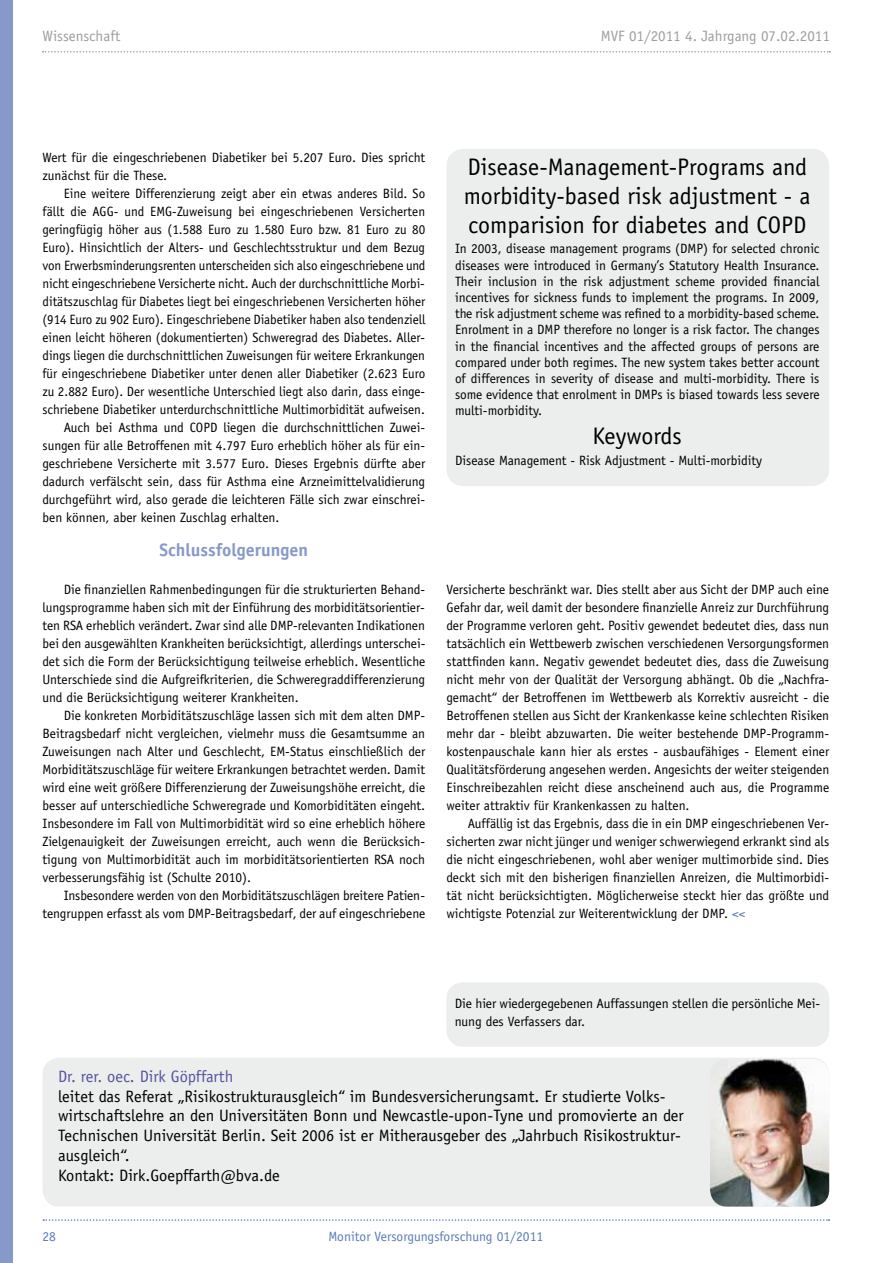
<style>
.page{position:relative;width:893px;height:1263px;background:#fff}
.page>*{position:absolute;margin:0;border:0;box-sizing:border-box;transform-origin:0 0}
.t1{font:24px/28.8px "Officina Sans";color:#000}
.t2{font:700 18px "Officina Sans";color:#8799c9}
.t3{font:16.5px/19.8px "Officina Sans";color:#000}
.t4{font:16.5px "Officina Sans";color:#56549c}
.t5{font:15px "Officina Sans";color:#9c9e9f}
.t6{font:13.5px/18px "Officina Sans";color:#000;text-align:justify}
.t7{font:13.5px "Officina Sans";color:#5a7ab7}
.s1{color:#5a7ab7}
</style>
<div class="page">
<svg style="left:43px;top:51px;width:787px;height:2px"></svg>
<svg style="left:43px;top:1219px;width:786px;height:2px"></svg>
<div style="left:0;top:0;width:13px;height:1263px;background:#8799c9"></div>
<div style="left:43px;top:1058px;width:786px;height:148px;background:#eceded;border-radius:17px"></div>
<div style="left:446px;top:149px;width:383px;height:337px;background:#eceded;border-radius:17px"></div>
<div style="left:446px;top:982px;width:383px;height:65px;background:#eceded;border-radius:17px"></div>
<img style="left:710px;top:1059px;width:119px;height:147px">
<p class="t5" style="left:43px;top:27px;width:79px">Wissenschaft</p>
<p class="t5" style="left:601px;top:27px;width:231px">MVF 01/2011 4. Jahrgang 07.02.2011</p>
<p class="t6" style="left:43px;top:148px;width:384px">Wert für die eingeschriebenen Diabetiker bei 5.207 Euro. Dies spricht zunächst für die These.</p>
<p class="t6" style="left:64px;top:184px;width:363px">Eine weitere Differenzierung zeigt aber ein etwas anderes Bild. So</p>
<p class="t6" style="left:43px;top:202px;width:384px">fällt die AGG- und EMG-Zuweisung bei eingeschriebenen Versicherten</p>
<p class="t6" style="left:43px;top:220px;width:384px">geringfügig höher aus (1.588 Euro zu 1.580 Euro bzw. 81 Euro zu 80</p>
<p class="t6" style="left:43px;top:238px;width:384px">Euro). Hinsichtlich der Alters- und Geschlechtsstruktur und dem Bezug</p>
<p class="t6" style="left:43px;top:256px;width:384px">von Erwerbsminderungsrenten unterscheiden sich also eingeschriebene und</p>
<p class="t6" style="left:43px;top:274px;width:384px">nicht eingeschriebene Versicherte nicht. Auch der durchschnittliche Morbi-</p>
<p class="t6" style="left:43px;top:292px;width:384px">ditätszuschlag für Diabetes liegt bei eingeschriebenen Versicherten höher</p>
<p class="t6" style="left:43px;top:310px;width:384px">(914 Euro zu 902 Euro). Eingeschriebene Diabetiker haben also tendenziell</p>
<p class="t6" style="left:43px;top:328px;width:384px">einen leicht höheren (dokumentierten) Schweregrad des Diabetes. Aller-</p>
<p class="t6" style="left:43px;top:346px;width:384px">dings liegen die durchschnittlichen Zuweisungen für weitere Erkrankungen</p>
<p class="t6" style="left:43px;top:364px;width:384px">für eingeschriebene Diabetiker unter denen aller Diabetiker (2.623 Euro</p>
<p class="t6" style="left:43px;top:382px;width:384px">zu 2.882 Euro). Der wesentliche Unterschied liegt also darin, dass einge-</p>
<p class="t6" style="left:43px;top:400px;width:384px">schriebene Diabetiker unterdurchschnittliche Multimorbidität aufweisen.</p>
<p class="t6" style="left:64px;top:418px;width:363px">Auch bei Asthma und COPD liegen die durchschnittlichen Zuwei-</p>
<p class="t6" style="left:43px;top:436px;width:384px">sungen für alle Betroffenen mit 4.797 Euro erheblich höher als für ein-</p>
<p class="t6" style="left:43px;top:454px;width:384px">geschriebene Versicherte mit 3.577 Euro. Dieses Ergebnis dürfte aber</p>
<p class="t6" style="left:43px;top:472px;width:384px">dadurch verfälscht sein, dass für Asthma eine Arzneimittelvalidierung</p>
<p class="t6" style="left:43px;top:490px;width:384px">durchgeführt wird, also gerade die leichteren Fälle sich zwar einschrei-</p>
<p class="t6" style="left:43px;top:508px;width:238px">ben können, aber keinen Zuschlag erhalten.</p>
<h2 class="t2" style="left:160px;top:539px;width:150px">Schlussfolgerungen</h2>
<p class="t6" style="left:43px;top:580px;width:384px;text-indent:21px">Die finanziellen Rahmenbedingungen für die strukturierten Behand&shy;lungsprogramme haben sich mit der Einführung des morbiditätsorientier&shy;ten RSA erheblich verändert. Zwar sind alle DMP-relevanten Indikationen bei den ausgewählten Krankheiten berücksichtigt, allerdings unterschei&shy;det sich die Form der Berücksichtigung teilweise erheblich. Wesentliche Unterschiede sind die Aufgreifkriterien, die Schweregraddifferenzierung und die Berücksichtigung weiterer Krankheiten.</p>
<p class="t6" style="left:43px;top:706px;width:384px;text-indent:21px">Die konkreten Morbiditätszuschläge lassen sich mit dem alten DMP-Beitragsbedarf nicht vergleichen, vielmehr muss die Gesamtsumme an Zuweisungen nach Alter und Geschlecht, EM-Status einschließlich der Morbiditätszuschläge für weitere Erkrankungen betrachtet werden. Damit wird eine weit größere Differenzierung der Zuweisungshöhe erreicht, die besser auf unterschiedliche Schweregrade und Komorbiditäten eingeht.<br>Insbesondere im Fall von Multimorbidität wird so eine erheblich höhere Zielgenauigkeit der Zuweisungen erreicht, auch wenn die Berücksich&shy;tigung von Multimorbidität auch im morbiditätsorientierten RSA noch verbesserungsfähig ist (Schulte 2010).</p>
<p class="t6" style="left:43px;top:886px;width:384px;text-align:right">Insbesondere werden von den Morbiditätszuschlägen breitere Patien&shy;tengruppen erfasst als vom DMP-Beitragsbedarf, der auf eingeschriebene</p>
<h1 class="t1" style="left:464px;top:153px;width:348px">Disease-Management-Programs and morbidity-based risk adjustment - a comparision for diabetes and COPD</h1>
<p class="t6" style="left:455px;top:241px;width:366px;line-height:16.2px">In 2003, disease management programs (DMP) for selected chronic diseases were introduced in Germany’s Statutory Health Insurance.<br>Their inclusion in the risk adjustment scheme provided financial incentives for sickness funds to implement the programs. In 2009, the risk adjustment scheme was refined to a morbidity-based scheme.<br>Enrolment in a DMP therefore no longer is a risk factor. The changes in the financial incentives and the affected groups of persons are compared under both regimes. The new system takes better account of differences in severity of disease and multi-morbidity. There is some evidence that enrolment in DMPs is biased towards less severe multi-morbidity.</p>
<h1 class="t1" style="left:593px;top:422px;width:91px">Keywords</h1>
<p class="t6" style="left:455px;top:451px;width:309px">Disease Management - Risk Adjustment - Multi-morbidity</p>
<p class="t6" style="left:446px;top:580px;width:384px">Versicherte beschränkt war. Dies stellt aber aus Sicht der DMP auch eine Gefahr dar, weil damit der besondere finanzielle Anreiz zur Durchführung der Programme verloren geht. Positiv gewendet bedeutet dies, dass nun tatsächlich ein Wettbewerb zwischen verschiedenen Versorgungsformen stattfinden kann. Negativ gewendet bedeutet dies, dass die Zuweisung nicht mehr von der Qualität der Versorgung abhängt. Ob die „Nachfra&shy;gemacht“ der Betroffenen im Wettbewerb als Korrektiv ausreicht - die Betroffenen stellen aus Sicht der Krankenkasse keine schlechten Risiken mehr dar - bleibt abzuwarten. Die weiter bestehende DMP-Programm&shy;kostenpauschale kann hier als erstes - ausbaufähiges - Element einer Qualitätsförderung angesehen werden. Angesichts der weiter steigenden Einschreibezahlen reicht diese anscheinend auch aus, die Programme weiter attraktiv für Krankenkassen zu halten.</p>
<p class="t6" style="left:446px;top:814px;width:384px;text-indent:21px">Auffällig ist das Ergebnis, dass die in ein DMP eingeschriebenen Ver&shy;sicherten zwar nicht jünger und weniger schwerwiegend erkrankt sind als die nicht eingeschriebenen, wohl aber weniger multimorbide sind. Dies deckt sich mit den bisherigen finanziellen Anreizen, die Multimorbidi&shy;tät nicht berücksichtigten. Möglicherweise steckt hier das größte und wichtigste Potenzial zur Weiterentwicklung der DMP. <span class="s1">&lt;&lt;</span></p>
<p class="t6" style="left:455px;top:994px;width:367px">Die hier wiedergegebenen Auffassungen stellen die persönliche Mei&shy;nung des Verfassers dar.</p>
<p class="t4" style="left:58px;top:1066px;width:177px">Dr. rer. oec. Dirk Göpffarth</p>
<p class="t3" style="left:58px;top:1086px;width:627px">leitet das Referat „Risikostrukturausgleich“ im Bundesversicherungsamt. Er studierte Volks&shy;wirtschaftslehre an den Universitäten Bonn und Newcastle-upon-Tyne und promovierte an der Technischen Universität Berlin. Seit 2006 ist er Mitherausgeber des „Jahrbuch Risikostruktur&shy;ausgleich“.<br>Kontakt: Dirk.Goepffarth@bva.de</p>
<p class="t7" style="left:43px;top:1228px;width:15px">28</p>
<p class="t7" style="left:329px;top:1228px;width:216px">Monitor Versorgungsforschung 01/2011</p>
</div>
